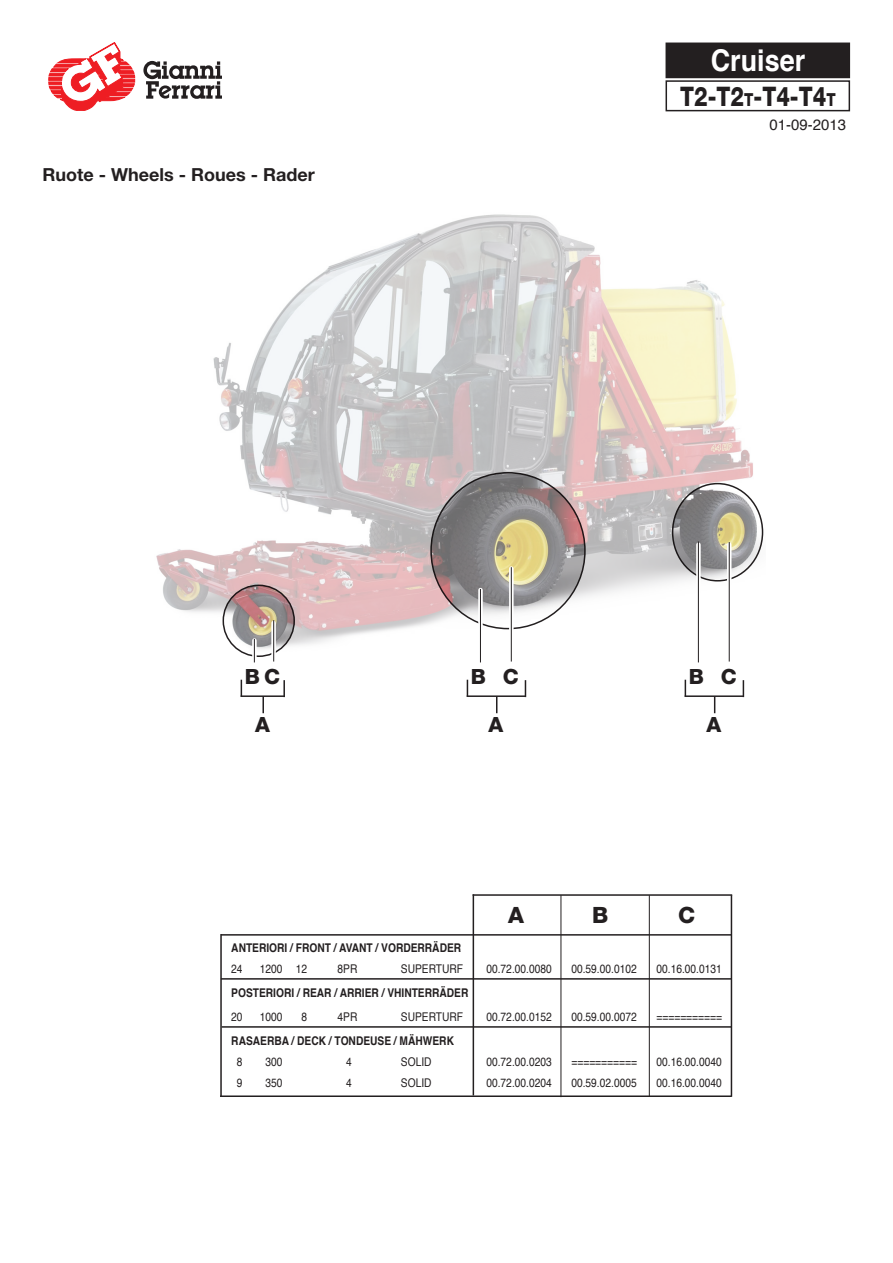
<style>
.page{position:relative;width:893px;height:1263px;background:#fff}
.page>*{position:absolute;margin:0;border:0;box-sizing:border-box;transform-origin:0 0}
.t1{font:700 30px "Helvetica";color:#fff;scale:.9 1}
.t2{font:800 27px "Helvetica Neue";color:#231f20;scale:.8 1}
.t3{font:800 22.5px "Helvetica Neue";color:#231f20}
.t4{font:800 21px "Helvetica Neue";color:#231f20}
.t5{font:700 18px "Helvetica Neue";color:#231f20}
.t6{font:15px "Helvetica";color:#231f20}
.t7{font:12px "Helvetica";color:#231f20;scale:.85 1}
.t8{font:700 12px "Helvetica";color:#231f20;scale:.85 1}
.s1{font-size:18px}
</style>
<div class="page">
<hr style="left:221px;top:934px;width:511px;height:1px;background:#231f20">
<hr style="left:473px;top:894px;width:259px;height:2px;background:#231f20">
<hr style="left:473px;top:894px;width:1px;height:201px;background:#231f20">
<hr style="left:220px;top:934px;width:2px;height:163px;background:#231f20">
<hr style="left:222px;top:1026px;width:510px;height:2px;background:#231f20">
<hr style="left:220px;top:1095px;width:512px;height:2px;background:#231f20">
<hr style="left:561px;top:895px;width:1px;height:202px;background:#231f20">
<hr style="left:649px;top:895px;width:1px;height:202px;background:#231f20">
<hr style="left:685px;top:695px;width:59px;height:2px;background:#231f20">
<hr style="left:467px;top:695px;width:59px;height:2px;background:#231f20">
<hr style="left:241px;top:695px;width:44px;height:2px;background:#231f20">
<svg style="left:685px;top:680px;width:1px;height:15px"></svg>
<svg style="left:467px;top:680px;width:1px;height:15px"></svg>
<svg style="left:241px;top:680px;width:1px;height:15px"></svg>
<svg style="left:743px;top:680px;width:1px;height:15px"></svg>
<svg style="left:525px;top:680px;width:1px;height:15px"></svg>
<svg style="left:283px;top:680px;width:2px;height:16px"></svg>
<svg style="left:714px;top:697px;width:1px;height:16px"></svg>
<svg style="left:496px;top:697px;width:1px;height:16px"></svg>
<svg style="left:262px;top:697px;width:2px;height:16px"></svg>
<hr style="left:221px;top:978px;width:510px;height:2px;background:#231f20">
<hr style="left:731px;top:895px;width:1px;height:202px;background:#231f20">
<div style="left:666px;top:43px;width:183px;height:34px;background:#231f20"></div>
<div style="left:665px;top:43px;width:185px;height:35px;border:2px solid #231f20"></div>
<div style="left:665px;top:80px;width:185px;height:31px;border:2px solid #231f20"></div>
<img style="left:156px;top:214px;width:608px;height:441px">
<img style="left:431px;top:473px;width:154px;height:156px">
<img style="left:223px;top:585px;width:71px;height:70px">
<div style="left:223px;top:585px;width:72px;height:72px;border:2px solid #231f20;border-radius:50%"></div>
<img style="left:673px;top:484px;width:89px;height:97px">
<div style="left:672px;top:483px;width:91px;height:98px;border:2px solid #231f20;border-radius:50%"></div>
<div style="left:696px;top:545px;width:5px;height:96px;background:#f3f3f3"></div>
<div style="left:478px;top:590px;width:5px;height:51px;background:#fff"></div>
<svg style="left:252px;top:640px;width:5px;height:21px"></svg>
<svg style="left:727px;top:545px;width:4px;height:96px"></svg>
<svg style="left:509px;top:568px;width:5px;height:73px"></svg>
<svg style="left:271px;top:623px;width:5px;height:36px"></svg>
<hr style="left:698px;top:541px;width:1px;height:121px;background:#231f20">
<hr style="left:480px;top:589px;width:1px;height:73px;background:#231f20">
<svg style="left:254px;top:639px;width:1px;height:23px"></svg>
<hr style="left:729px;top:542px;width:1px;height:119px;background:#231f20">
<hr style="left:511px;top:567px;width:1px;height:94px;background:#231f20">
<hr style="left:273px;top:620px;width:1px;height:41px;background:#231f20">
<svg style="left:49px;top:43px;width:86px;height:68px"></svg>
<svg style="left:143px;top:61px;width:79px;height:38px"></svg>
<p class="t5" style="left:43px;top:163px;width:274px">Ruote - Wheels - Roues - Rader</p>
<p class="t1" style="left:711px;top:36px;width:107px">Cruiser</p>
<p class="t2" style="left:680px;top:80px;width:196px">T2-T2<span class="s1">T</span>-T4-T4<span class="s1">T</span></p>
<p class="t6" style="left:770px;top:113px;width:78px">01-09-2013</p>
<p class="t4" style="left:245px;top:664px;width:37px">BC</p>
<p class="t4" style="left:471px;top:664px;width:17px">B</p>
<p class="t4" style="left:503px;top:664px;width:17px">C</p>
<p class="t4" style="left:689px;top:664px;width:17px">B</p>
<p class="t4" style="left:721px;top:664px;width:17px">C</p>
<p class="t4" style="left:255px;top:712px;width:16px">A</p>
<p class="t4" style="left:489px;top:712px;width:16px">A</p>
<p class="t4" style="left:707px;top:712px;width:16px">A</p>
<p class="t3" style="left:508px;top:902px;width:17px">A</p>
<p class="t3" style="left:592px;top:902px;width:18px">B</p>
<p class="t3" style="left:678px;top:902px;width:19px">C</p>
<p class="t8" style="left:231px;top:938px;width:272px">ANTERIORI / FRONT / AVANT / VORDERRÄDER</p>
<p class="t7" style="left:231px;top:959px;width:15px">24</p>
<p class="t7" style="left:260px;top:959px;width:57px">1200 12</p>
<p class="t7" style="left:338px;top:959px;width:25px">8PR</p>
<p class="t7" style="left:401px;top:959px;width:75px">SUPERTURF</p>
<p class="t7" style="left:486px;top:959px;width:78px">00.72.00.0080</p>
<p class="t7" style="left:571px;top:959px;width:78px">00.59.00.0102</p>
<p class="t7" style="left:656px;top:959px;width:78px">00.16.00.0131</p>
<p class="t8" style="left:231px;top:983px;width:280px">POSTERIORI / REAR / ARRIER / VHINTERRÄDER</p>
<p class="t7" style="left:231px;top:1007px;width:15px">20</p>
<p class="t7" style="left:260px;top:1007px;width:28px">1000</p>
<p class="t7" style="left:301px;top:1007px;width:8px">8</p>
<p class="t7" style="left:338px;top:1007px;width:25px">4PR</p>
<p class="t7" style="left:401px;top:1007px;width:75px">SUPERTURF</p>
<p class="t7" style="left:486px;top:1007px;width:78px">00.72.00.0152</p>
<p class="t7" style="left:571px;top:1007px;width:78px">00.59.00.0072</p>
<p class="t7" style="left:656px;top:1007px;width:79px">===========</p>
<p class="t8" style="left:231px;top:1031px;width:264px">RASAERBA / DECK / TONDEUSE / MÄHWERK</p>
<p class="t7" style="left:237px;top:1052px;width:8px">8</p>
<p class="t7" style="left:265px;top:1052px;width:22px">300</p>
<p class="t7" style="left:346px;top:1052px;width:8px">4</p>
<p class="t7" style="left:401px;top:1052px;width:38px">SOLID</p>
<p class="t7" style="left:486px;top:1052px;width:78px">00.72.00.0203</p>
<p class="t7" style="left:571px;top:1052px;width:79px">===========</p>
<p class="t7" style="left:656px;top:1052px;width:78px">00.16.00.0040</p>
<p class="t7" style="left:237px;top:1073px;width:8px">9</p>
<p class="t7" style="left:265px;top:1073px;width:22px">350</p>
<p class="t7" style="left:346px;top:1073px;width:8px">4</p>
<p class="t7" style="left:401px;top:1073px;width:38px">SOLID</p>
<p class="t7" style="left:486px;top:1073px;width:78px">00.72.00.0204</p>
<p class="t7" style="left:571px;top:1073px;width:78px">00.59.02.0005</p>
<p class="t7" style="left:656px;top:1073px;width:78px">00.16.00.0040</p>
</div>
